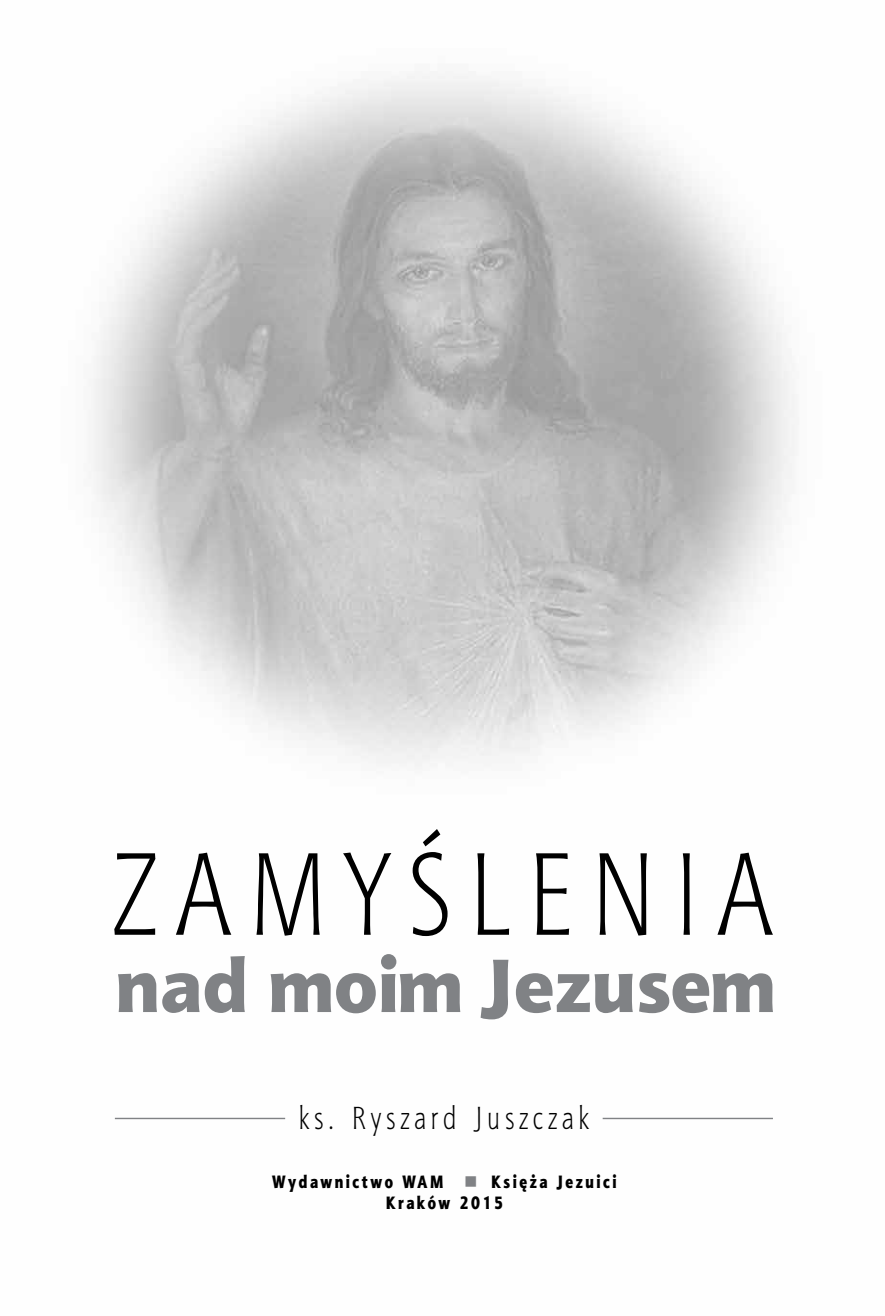
<style>
.page{position:relative;width:885px;height:1316px;background:#fff}
.page>*{position:absolute;margin:0;border:0;box-sizing:border-box;transform-origin:0 0}
.t1{font:300 117.4px "Aerton Cnd EFN";letter-spacing:.155em;color:#000}
.t2{font:800 75.8px "Aerton EFN Black";color:#808285}
.t3{font:300 32px "Aerton Cnd EFN";letter-spacing:.155em;color:#000}
.t4{font:900 18px/21.2px "Aerton Cnd EFN Black";letter-spacing:.15em;color:#000}
</style>
<div class="page">
<hr style="left:115px;top:1117px;width:170px;height:2px;background:#808285">
<hr style="left:602px;top:1117px;width:170px;height:2px;background:#808285">
<h1 class="t1" style="left:112px;top:829px;width:662px">ZAMYŚLENIA</h1>
<h2 class="t2" style="left:115px;top:954px;width:662px">nad moim Jezusem</h2>
<h3 class="t3" style="left:298px;top:1099px;width:292px">ks. Ryszard Juszczak</h3>
<p class="t4" style="left:272px;top:1171px;width:173px">Wydawnictwo WAM</p>
<p class="t4" style="left:385px;top:1171px;width:232px;text-indent:105px">Księża Jezuici<br>Kraków 2015</p>
</div>
